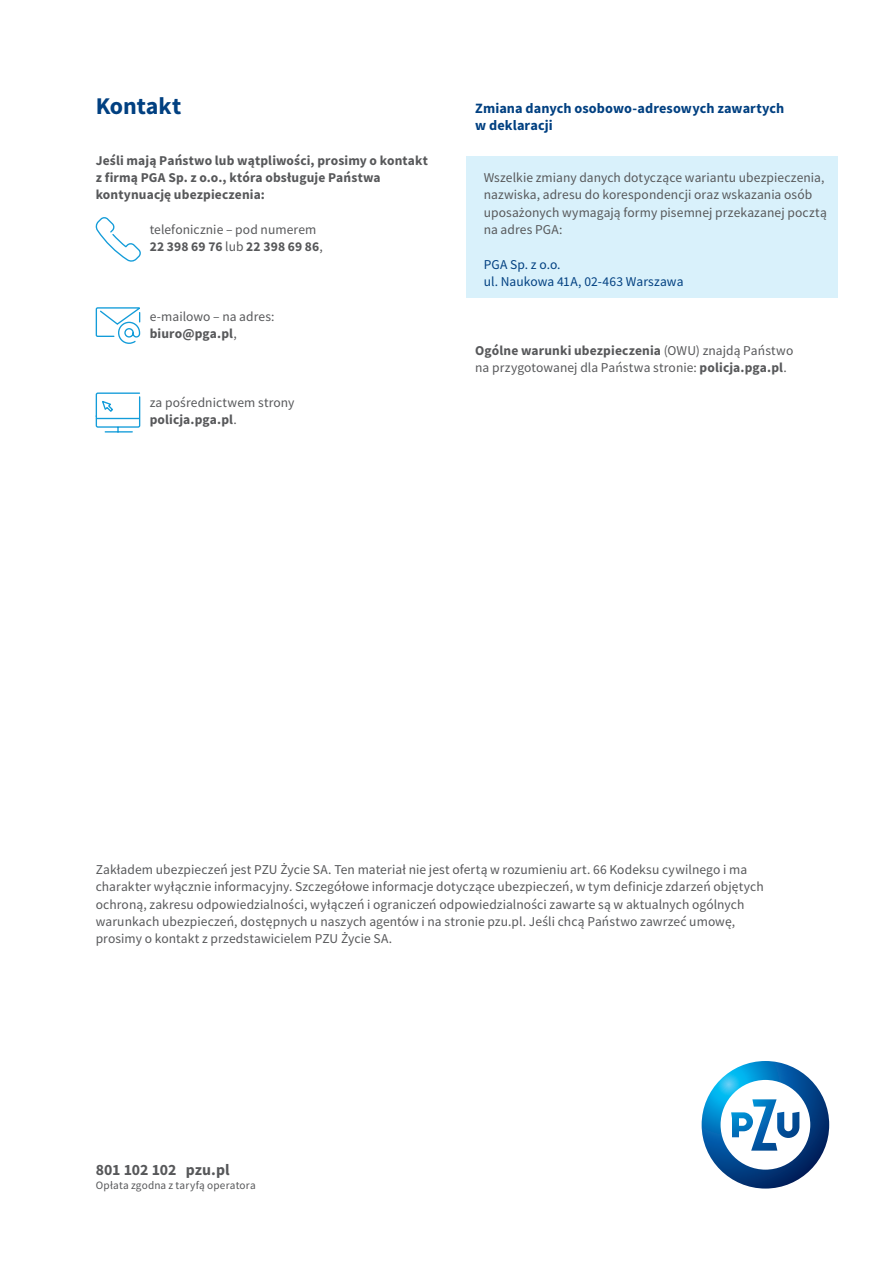
<style>
.page{position:relative;width:893px;height:1263px;background:#fff}
.page>*{position:absolute;margin:0;border:0;box-sizing:border-box;transform-origin:0 0}
.WYROZNIENIE_16_19{font:700 24px "Source Sans Pro";letter-spacing:-.005em;color:#014081}
.INFOLINIA_WWW{font:700 15.75px "Source Sans Pro";color:#57585a}
.NAGLOWEK{font:700 14.25px/17.2px "Source Sans Pro";letter-spacing:.01em;color:#014081}
.PRZYPIS{font:13.5px/17.2px "Source Sans Pro";letter-spacing:.005em;color:#57585a}
.TEXT{font:13.5px/17.2px "Source Sans Pro";letter-spacing:.005em;color:#57585a}
.TEXT-2{font:700 13.5px/17.2px "Source Sans Pro";letter-spacing:.01em;color:#57585a}
.TEXT-3{font:13.5px/17.2px "Source Sans Pro";letter-spacing:.005em;color:#014081}
.INFORMACJA_PRAWNA{font:11.25px "Source Sans Pro";letter-spacing:.02em;color:#57585a}
.s1{font-weight:700}
</style>
<div class="page">
<svg style="left:95px;top:217px;width:46px;height:45px"></svg>
<svg style="left:95px;top:307px;width:46px;height:37px"></svg>
<svg style="left:95px;top:392px;width:46px;height:41px"></svg>
<div style="left:467px;top:156px;width:371px;height:90px;background:#d9f1fb"></div>
<div style="left:467px;top:243px;width:371px;height:55px;background:#d9f1fb"></div>
<svg style="left:702px;top:1061px;width:127px;height:127px"></svg>
<p class="WYROZNIENIE_16_19" style="left:96px;top:89px;width:87px">Kontakt</p>
<p class="TEXT-2" style="left:96px;top:152px;width:334px">Jeśli mają Państwo lub wątpliwości, prosimy o kontakt z firmą PGA Sp. z o.o., która obsługuje Państwa kontynuację ubezpieczenia:</p>
<p class="TEXT" style="left:150px;top:221px;width:175px">telefonicznie – pod numerem<br><span class="s1">22 398 69 76</span> lub <span class="s1">22 398 69 86</span>,</p>
<p class="TEXT" style="left:150px;top:307px;width:126px">e-mailowo – na adres: <span class="s1">biuro@pga.pl</span>,</p>
<p class="TEXT" style="left:150px;top:394px;width:146px">za pośrednictwem strony <span class="s1">policja.pga.pl</span>.</p>
<p class="NAGLOWEK" style="left:475px;top:99px;width:311px">Zmiana danych osobowo-adresowych zawartych w deklaracji</p>
<p class="TEXT" style="left:484px;top:169px;width:345px">Wszelkie zmiany danych dotyczące wariantu ubezpieczenia, nazwiska, adresu do korespondencji oraz wskazania osób uposażonych wymagają formy pisemnej przekazanej pocztą na adres PGA:</p>
<p class="TEXT-3" style="left:484px;top:255px;width:201px">PGA Sp. z o.o.<br>ul. Naukowa 41A, 02-463 Warszawa</p>
<p class="TEXT" style="left:475px;top:342px;width:320px"><span class="s1">Ogólne warunki ubezpieczenia</span> (OWU) znajdą Państwo na przygotowanej dla Państwa stronie: <span class="s1">policja.pga.pl</span>.</p>
<p class="PRZYPIS" style="left:96px;top:861px;width:669px">Zakładem ubezpieczeń jest PZU Życie SA. Ten materiał nie jest ofertą w rozumieniu art. 66 Kodeksu cywilnego i ma charakter wyłącznie informacyjny. Szczegółowe informacje dotyczące ubezpieczeń, w tym definicje zdarzeń objętych ochroną, zakresu odpowiedzialności, wyłączeń i ograniczeń odpowiedzialności zawarte są w aktualnych ogólnych warunkach ubezpieczeń, dostępnych u naszych agentów i na stronie pzu.pl. Jeśli chcą Państwo zawrzeć umowę, prosimy o kontakt z przedstawicielem PZU Życie SA.</p>
<p class="INFOLINIA_WWW" style="left:96px;top:1159px;width:135px">801 102 102 pzu.pl</p>
<p class="INFORMACJA_PRAWNA" style="left:96px;top:1178px;width:161px">Opłata zgodna z taryfą operatora</p>
</div>
